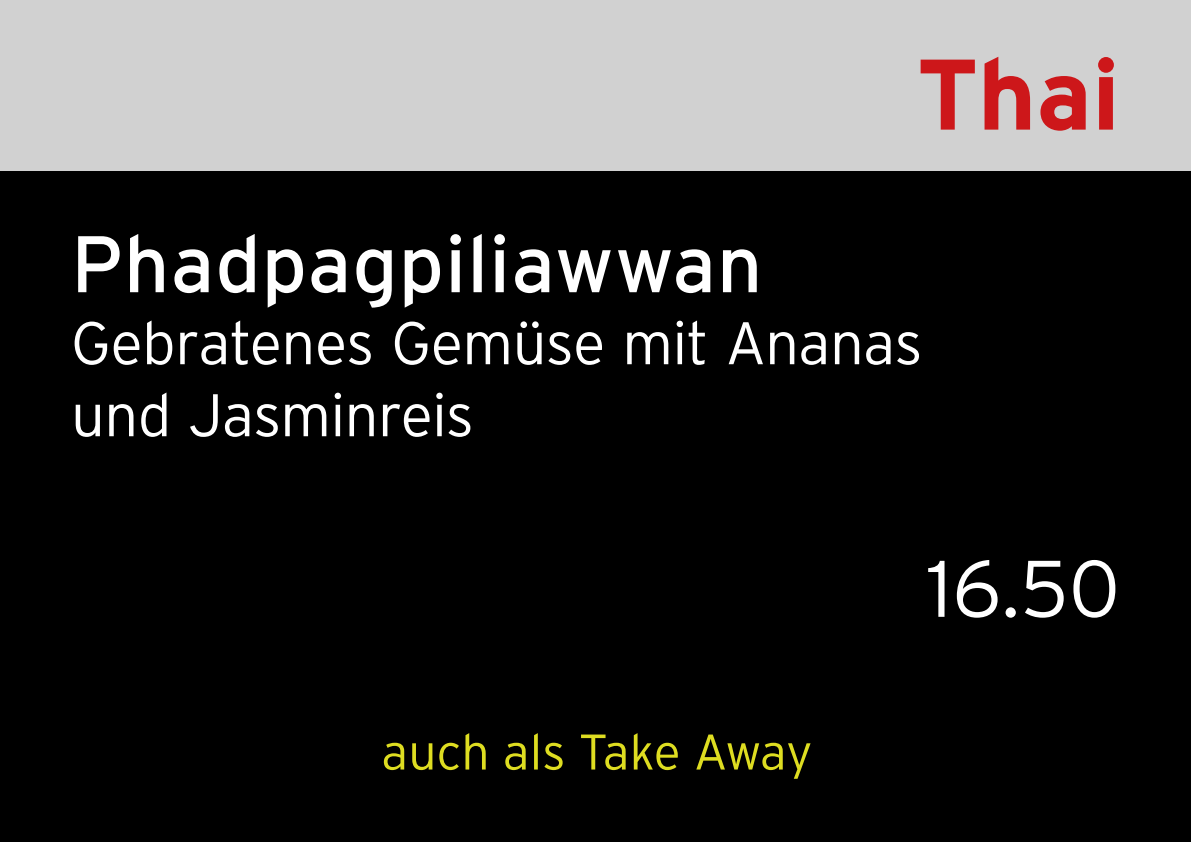
<style>
.page{position:relative;width:1191px;height:842px;background:#fff}
.page>*{position:absolute;margin:0;border:0;box-sizing:border-box;transform-origin:0 0}
.t1{font:700 100px "Interstate";color:#cd171a}
.t2{font:80px "Interstate";letter-spacing:.01em;color:#fff}
.t3{font:300 80px "Interstate";color:#fff}
.t4{font:300 60px/72px "Interstate";letter-spacing:-.015em;color:#fff}
.t5{font:300 50px "Interstate";color:#dedd21}
</style>
<div class="page">
<div style="left:0;top:170px;width:1191px;height:672px;background:#000"></div>
<div style="left:0;top:0;width:1191px;height:170px;background:#d1d1d1"></div>
<h1 class="t1" style="left:916px;top:34px;width:205px">Thai</h1>
<h2 class="t2" style="left:71px;top:215px;width:693px">Phadpagpiliawwan</h2>
<p class="t4" style="left:71px;top:307px;width:853px">Gebratenes Gemüse mit Ananas und Jasminreis</p>
<p class="t5" style="left:381px;top:721px;width:433px">auch als Take Away</p>
<h2 class="t3" style="left:927px;top:540px;width:195px">16.50</h2>
</div>
